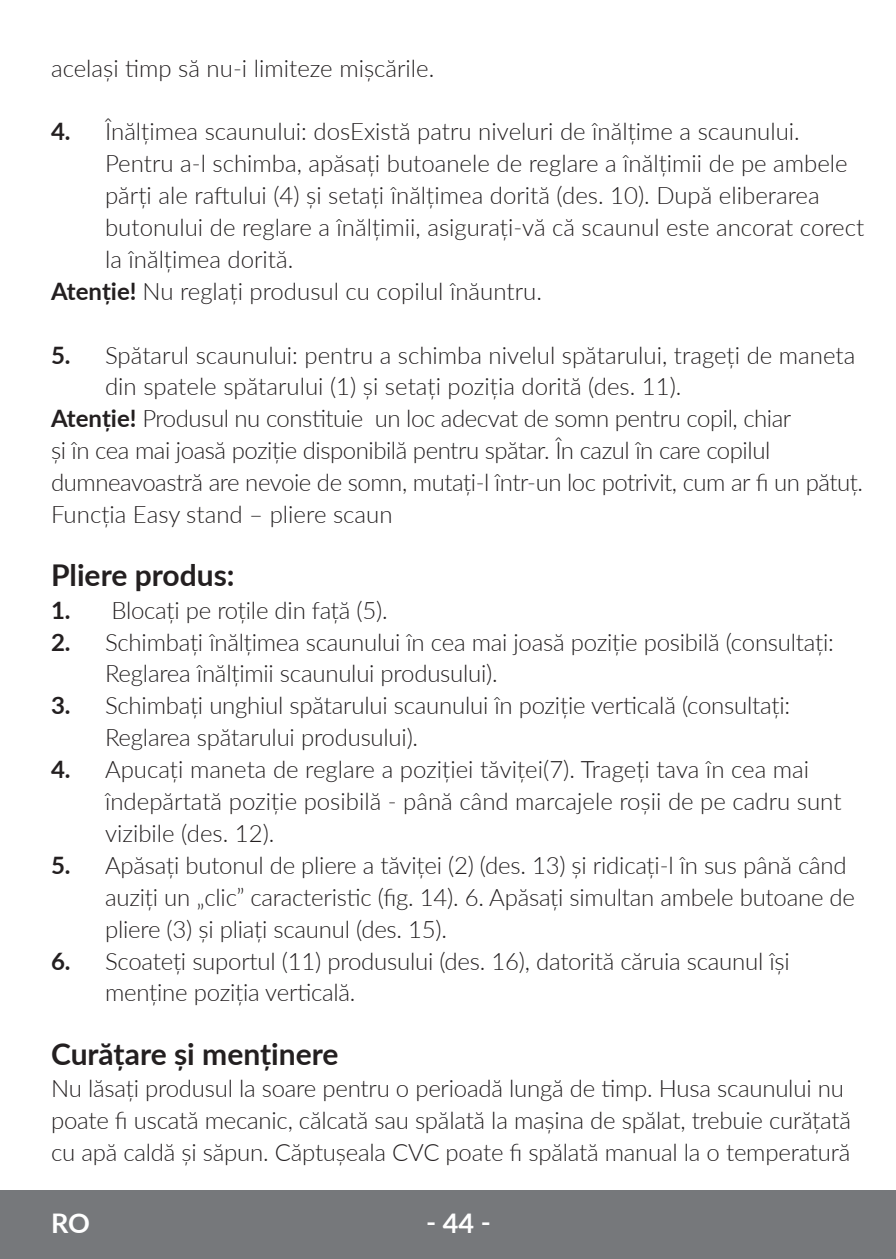
<style>
.page{position:relative;width:896px;height:1259px;background:#fff}
.page>*{position:absolute;margin:0;border:0;box-sizing:border-box;transform-origin:0 0}
.t1{font:700 30px "Lato";color:#231f20}
.t2{font:700 27px "Lato";color:#fff}
.t3{font:300 24px/31.8px "Lato";letter-spacing:-.01em;color:#231f20}
.s1{font-weight:700}
</style>
<div class="page">
<div style="left:0;top:1190px;width:895px;height:69px;background:#76787b"></div>
<p class="t3" style="left:51px;top:51px;width:385px">același timp să nu-i limiteze mișcările.</p>
<p class="t3" style="left:51px;top:115px;width:750px"><span class="s1">4.</span> Înălțimea scaunului: dosExistă patru niveluri de înălțime a scaunului.</p>
<p class="t3" style="left:105px;top:147px;width:744px">Pentru a-l schimba, apăsați butoanele de reglare a înălțimii de pe ambele</p>
<p class="t3" style="left:105px;top:179px;width:716px">părți ale raftului (4) și setați înălțimea dorită (des. 10). După eliberarea</p>
<p class="t3" style="left:105px;top:211px;width:760px">butonului de reglare a înălțimii, asigurați-vă că scaunul este ancorat corect</p>
<p class="t3" style="left:105px;top:242px;width:190px">la înălțimea dorită.</p>
<p class="t3" style="left:51px;top:274px;width:492px"><span class="s1">Atenție!</span> Nu reglați produsul cu copilul înăuntru.</p>
<p class="t3" style="left:51px;top:338px;width:805px"><span class="s1">5.</span> Spătarul scaunului: pentru a schimba nivelul spătarului, trageți de maneta</p>
<p class="t3" style="left:105px;top:370px;width:578px">din spatele spătarului (1) și setați poziția dorită (des. 11).</p>
<p class="t3" style="left:51px;top:402px;width:741px"><span class="s1">Atenție!</span> Produsul nu constituie un loc adecvat de somn pentru copil, chiar</p>
<p class="t3" style="left:51px;top:434px;width:720px">și în cea mai joasă poziție disponibilă pentru spătar. În cazul în care copilul</p>
<p class="t3" style="left:51px;top:466px;width:813px">dumneavoastră are nevoie de somn, mutați-l într-un loc potrivit, cum ar fi un pătuț.</p>
<p class="t3" style="left:51px;top:498px;width:343px">Funcția Easy stand – pliere scaun</p>
<p class="t1" style="left:51px;top:553px;width:185px">Pliere produs:</p>
<p class="t3" style="left:51px;top:593px;width:338px"><span class="s1">1.</span> Blocați pe roțile din față (5).</p>
<p class="t3" style="left:105px;top:625px;width:730px;text-indent:-54px"><span class="s1">2.</span> Schimbați înălțimea scaunului în cea mai joasă poziție posibilă (consultați:<br>Reglarea înălțimii scaunului produsului).</p>
<p class="t3" style="left:105px;top:689px;width:686px;text-indent:-54px"><span class="s1">3.</span> Schimbați unghiul spătarului scaunului în poziție verticală (consultați:<br>Reglarea spătarului produsului).</p>
<p class="t3" style="left:105px;top:753px;width:738px;text-indent:-54px"><span class="s1">4.</span> Apucați maneta de reglare a poziției tăviței(7). Trageți tava în cea mai îndepărtată poziție posibilă - până când marcajele roșii de pe cadru sunt vizibile (des. 12).</p>
<p class="t3" style="left:105px;top:848px;width:751px;text-indent:-54px"><span class="s1">5.</span> Apăsați butonul de pliere a tăviței (2) (des. 13) și ridicați-l în sus până când auziți un „clic” caracteristic (fig. 14). 6. Apăsați simultan ambele butoane de pliere (3) și pliați scaunul (des. 15).</p>
<p class="t3" style="left:105px;top:944px;width:686px;text-indent:-54px"><span class="s1">6.</span> Scoateți suportul (11) produsului (des. 16), datorită căruia scaunul își menține poziția verticală.</p>
<p class="t1" style="left:51px;top:1032px;width:289px">Curățare și menținere</p>
<p class="t3" style="left:51px;top:1072px;width:801px">Nu lăsați produsul la soare pentru o perioadă lungă de timp. Husa scaunului nu poate fi uscată mecanic, călcată sau spălată la mașina de spălat, trebuie curățată cu apă caldă și săpun. Căptușeala CVC poate fi spălată manual la o temperatură</p>
<p class="t2" style="left:51px;top:1207px;width:40px">RO</p>
<p class="t2" style="left:426px;top:1203px;width:66px">‑ 44 ‑</p>
</div>
